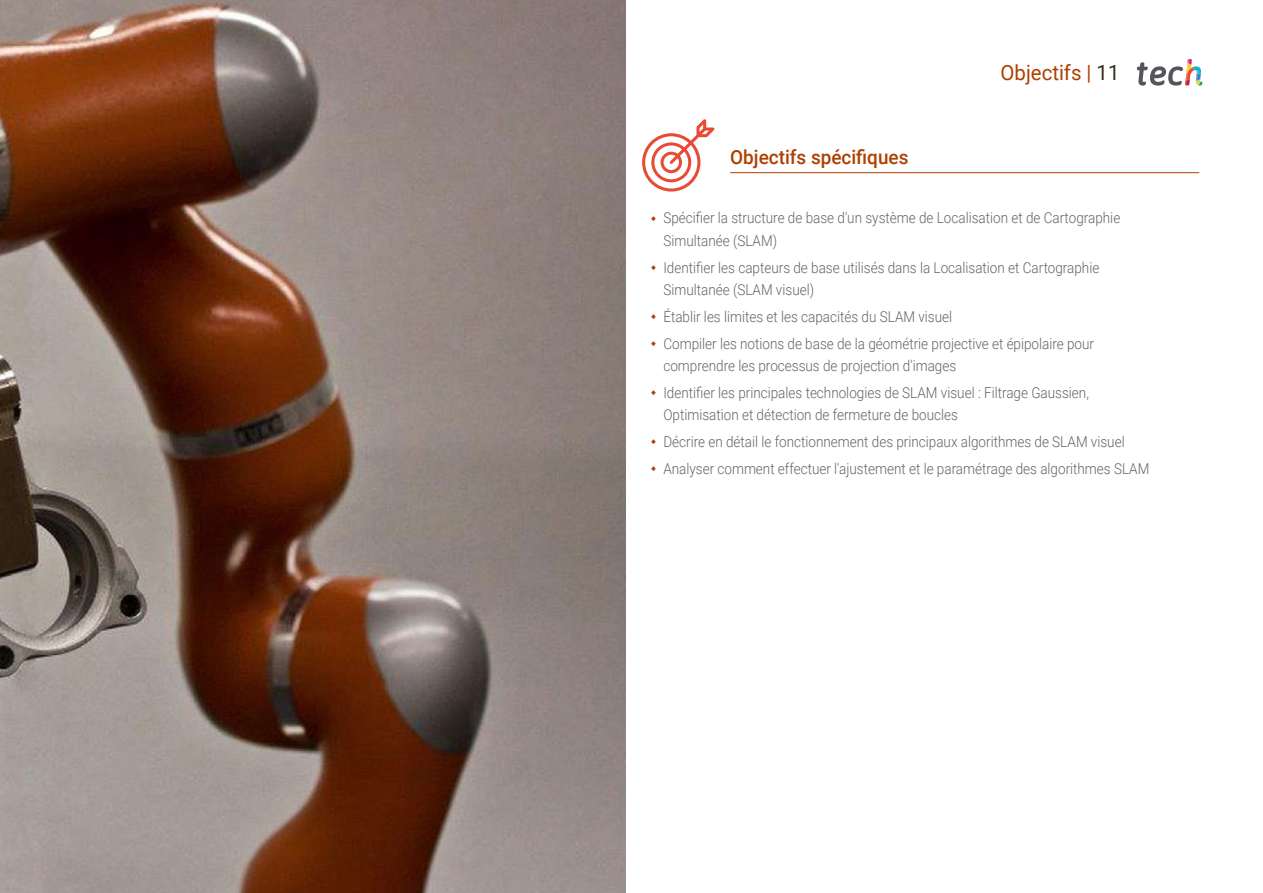
<style>
.page{position:relative;width:1263px;height:893px;background:#fff}
.page>*{position:absolute;margin:0;border:0;box-sizing:border-box;transform-origin:0 0}
.t1{font:21px "Roboto";color:#ae4000}
.t2{font:500 19.5px "Roboto";color:#ae4000}
.t3{font:300 15px/26.7px "Roboto";color:#61646a;scale:.9 1}
.s1{color:#312e20}
</style>
<div class="page">
<hr style="left:730px;top:172px;width:469px;height:1px;background:#ae4000">
<svg style="left:642px;top:119px;width:72px;height:73px"></svg>
<img style="left:0;top:0;width:625px;height:893px">
<svg style="left:1137px;top:59px;width:65px;height:27px"></svg>
<h2 class="t2" style="left:730px;top:144px;width:180px">Objectifs spécifiques</h2>
<h1 class="t1" style="left:1000px;top:57px;width:120px">Objectifs | <span class="s1">11</span></h1>
<p class="t3" style="left:663px;top:206px;width:509px;line-height:22.5px">Spécifier la structure de base d'un système de Localisation et de Cartographie<br>Simultanée (SLAM)</p>
<p class="t3" style="left:663px;top:255px;width:486px;line-height:22.5px">Identifier les capteurs de base utilisés dans la Localisation et Cartographie<br>Simultanée (SLAM visuel)</p>
<p class="t3" style="left:663px;top:303px;width:480px">Établir les limites et les capacités du SLAM visuel<br>Compiler les notions de base de la géométrie projective et épipolaire pour</p>
<p class="t3" style="left:663px;top:352px;width:474px">comprendre les processus de projection d'images<br>Identifier les principales technologies de SLAM visuel : Filtrage Gaussien,</p>
<p class="t3" style="left:663px;top:401px;width:541px">Optimisation et détection de fermeture de boucles<br>Décrire en détail le fonctionnement des principaux algorithmes de SLAM visuel<br>Analyser comment effectuer l'ajustement et le paramétrage des algorithmes SLAM</p>
</div>
